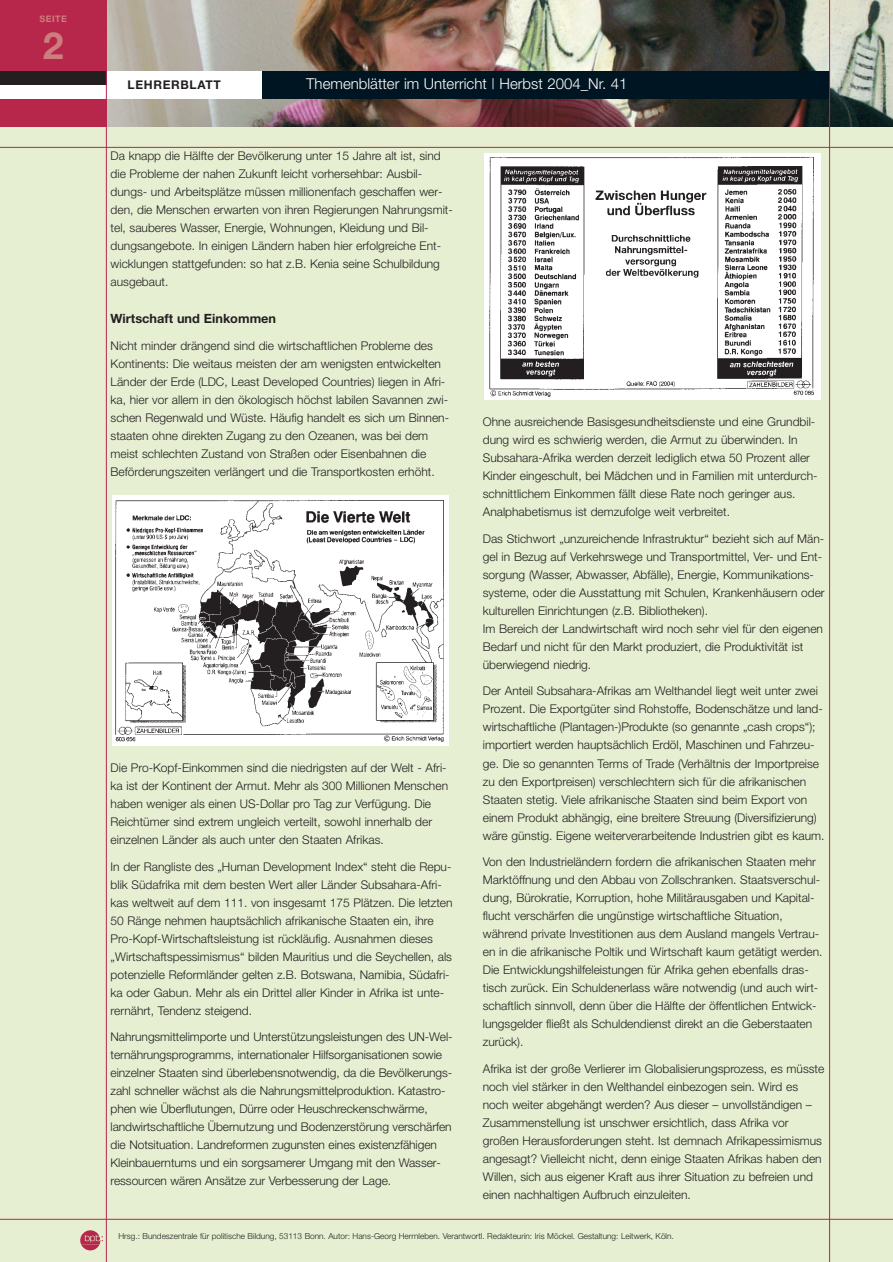
<style>
.page{position:relative;width:893px;height:1262px;background:#fff}
.page>*{position:absolute;margin:0;border:0;box-sizing:border-box;transform-origin:0 0}
.t1{font:700 37.5px "Helvetica Neue";color:#ce7d7f}
.t2{font:300 15px "Helvetica Neue";color:#fff}
.t3{font:700 12.75px "Helvetica Neue";color:#231f20}
.t4{font:300 12px/18px "Helvetica Neue";color:#231f20}
.t5{font:700 12px "Helvetica Neue";letter-spacing:.055em;color:#231f20}
.t6{font:700 9px "Helvetica Neue";letter-spacing:.055em;color:#ce7d7f}
.t7{font:300 8.25px "Helvetica Neue";color:#231f20}
</style>
<div class="page">
<div style="left:0;top:0;width:892px;height:1262px;background:#e6efd1"></div>
<img style="left:107px;top:0;width:785px;height:126px">
<div style="left:0;top:0;width:106px;height:126px;background:#b6274b"></div>
<hr style="left:0;top:1218px;width:892px;height:1px;background:#b6274b">
<div style="left:106px;top:71px;width:723px;height:27px;background:#001522"></div>
<div style="left:0;top:71px;width:261px;height:27px;background:#fff"></div>
<div style="left:0;top:71px;width:106px;height:14px;background:#231f20"></div>
<svg style="left:80px;top:1230px;width:23px;height:20px"></svg>
<hr style="left:0;top:147px;width:892px;height:1px;background:#b6274b">
<hr style="left:829px;top:0;width:1px;height:1262px;background:#b6274b">
<hr style="left:106px;top:0;width:1px;height:1262px;background:#b6274b">
<img style="left:484px;top:153px;width:334px;height:244px">
<img style="left:112px;top:495px;width:336px;height:250px">
<p class="t6" style="left:39px;top:16px;width:29px">SEITE</p>
<h1 class="t1" style="left:43px;top:33px;width:22px">2</h1>
<p class="t5" style="left:128px;top:80px;width:95px">LEHRERBLATT</p>
<p class="t2" style="left:306px;top:78px;width:323px">Themenblätter im Unterricht | Herbst 2004_Nr. 41</p>
<p class="t4" style="left:111px;top:148px;width:344px">Da knapp die Hälfte der Bevölkerung unter 15 Jahre alt ist, sind die Probleme der nahen Zukunft leicht vorhersehbar: Ausbil&shy;dungs- und Arbeitsplätze müssen millionenfach geschaffen wer&shy;den, die Menschen erwarten von ihren Regierungen Nahrungsmit&shy;tel, sauberes Wasser, Energie, Wohnungen, Kleidung und Bil&shy;dungsangebote. In einigen Ländern haben hier erfolgreiche Ent&shy;wicklungen stattgefunden: so hat z.B. Kenia seine Schulbildung ausgebaut.</p>
<p class="t3" style="left:111px;top:314px;width:167px">Wirtschaft und Einkommen</p>
<p class="t4" style="left:111px;top:337px;width:340px">Nicht minder drängend sind die wirtschaftlichen Probleme des Kontinents: Die weitaus meisten der am wenigsten entwickelten Länder der Erde (LDC, Least Developed Countries) liegen in Afri&shy;ka, hier vor allem in den ökologisch höchst labilen Savannen zwi&shy;schen Regenwald und Wüste. Häufig handelt es sich um Binnen&shy;staaten ohne direkten Zugang zu den Ozeanen, was bei dem meist schlechten Zustand von Straßen oder Eisenbahnen die Beförderungszeiten verlängert und die Transportkosten erhöht.</p>
<p class="t4" style="left:111px;top:760px;width:339px">Die Pro-Kopf-Einkommen sind die niedrigsten auf der Welt - Afri&shy;ka ist der Kontinent der Armut. Mehr als 300 Millionen Menschen haben weniger als einen US-Dollar pro Tag zur Verfügung. Die Reichtümer sind extrem ungleich verteilt, sowohl innerhalb der einzelnen Länder als auch unter den Staaten Afrikas.</p>
<p class="t4" style="left:111px;top:858px;width:343px">In der Rangliste des „Human Development Index“ steht die Repu&shy;blik Südafrika mit dem besten Wert aller Länder Subsahara-Afri&shy;kas weltweit auf dem 111. von insgesamt 175 Plätzen. Die letzten 50 Ränge nehmen hauptsächlich afrikanische Staaten ein, ihre Pro-Kopf-Wirtschaftsleistung ist rückläufig. Ausnahmen dieses „Wirtschaftspessimismus“ bilden Mauritius und die Seychellen, als potenzielle Reformländer gelten z.B. Botswana, Namibia, Südafri&shy;ka oder Gabun. Mehr als ein Drittel aller Kinder in Afrika ist unte&shy;rernährt, Tendenz steigend.</p>
<p class="t4" style="left:111px;top:1029px;width:343px">Nahrungsmittelimporte und Unterstützungsleistungen des UN-Wel&shy;ternährungsprogramms, internationaler Hilfsorganisationen sowie einzelner Staaten sind überlebensnotwendig, da die Bevölkerungs&shy;zahl schneller wächst als die Nahrungsmittelproduktion. Katastro&shy;phen wie Überflutungen, Dürre oder Heuschreckenschwärme, landwirtschaftliche Übernutzung und Bodenzerstörung verschärfen die Notsituation. Landreformen zugunsten eines existenzfähigen Kleinbauerntums und ein sorgsamerer Umgang mit den Wasser&shy;ressourcen wären Ansätze zur Verbesserung der Lage.</p>
<p class="t4" style="left:483px;top:414px;width:336px">Ohne ausreichende Basisgesundheitsdienste und eine Grundbil&shy;dung wird es schwierig werden, die Armut zu überwinden. In Subsahara-Afrika werden derzeit lediglich etwa 50 Prozent aller Kinder eingeschult, bei Mädchen und in Familien mit unterdurch&shy;schnittlichem Einkommen fällt diese Rate noch geringer aus.<br>Analphabetismus ist demzufolge weit verbreitet.</p>
<p class="t4" style="left:483px;top:531px;width:343px">Das Stichwort „unzureichende Infrastruktur“ bezieht sich auf Män&shy;gel in Bezug auf Verkehrswege und Transportmittel, Ver- und Ent&shy;sorgung (Wasser, Abwasser, Abfälle), Energie, Kommunikations&shy;systeme, oder die Ausstattung mit Schulen, Krankenhäusern oder kulturellen Einrichtungen (z.B. Bibliotheken).<br>Im Bereich der Landwirtschaft wird noch sehr viel für den eigenen Bedarf und nicht für den Markt produziert, die Produktivität ist überwiegend niedrig.</p>
<p class="t4" style="left:483px;top:683px;width:343px">Der Anteil Subsahara-Afrikas am Welthandel liegt weit unter zwei Prozent. Die Exportgüter sind Rohstoffe, Bodenschätze und land&shy;wirtschaftliche (Plantagen-)Produkte (so genannte „cash crops“); importiert werden hauptsächlich Erdöl, Maschinen und Fahrzeu&shy;ge. Die so genannten Terms of Trade (Verhältnis der Importpreise zu den Exportpreisen) verschlechtern sich für die afrikanischen Staaten stetig. Viele afrikanische Staaten sind beim Export von einem Produkt abhängig, eine breitere Streuung (Diversifizierung) wäre günstig. Eigene weiterverarbeitende Industrien gibt es kaum.</p>
<p class="t4" style="left:483px;top:854px;width:341px">Von den Industrieländern fordern die afrikanischen Staaten mehr Marktöffnung und den Abbau von Zollschranken. Staatsverschul&shy;dung, Bürokratie, Korruption, hohe Militärausgaben und Kapital&shy;flucht verschärfen die ungünstige wirtschaftliche Situation, während private Investitionen aus dem Ausland mangels Vertrau&shy;en in die afrikanische Poltik und Wirtschaft kaum getätigt werden.<br>Die Entwicklungshilfeleistungen für Afrika gehen ebenfalls dras&shy;tisch zurück. Ein Schuldenerlass wäre notwendig (und auch wirt&shy;schaftlich sinnvoll, denn über die Hälfte der öffentlichen Entwick&shy;lungsgelder fließt als Schuldendienst direkt an die Geberstaaten zurück).</p>
<p class="t4" style="left:483px;top:1060px;width:343px">Afrika ist der große Verlierer im Globalisierungsprozess, es müsste noch viel stärker in den Welthandel einbezogen sein. Wird es noch weiter abgehängt werden? Aus dieser – unvollständigen – Zusammenstellung ist unschwer ersichtlich, dass Afrika vor großen Herausforderungen steht. Ist demnach Afrikapessimismus angesagt? Vielleicht nicht, denn einige Staaten Afrikas haben den Willen, sich aus eigener Kraft aus ihrer Situation zu befreien und einen nachhaltigen Aufbruch einzuleiten.</p>
<p class="t7" style="left:118px;top:1233px;width:557px">Hrsg.: Bundeszentrale für politische Bildung, 53113 Bonn. Autor: Hans-Georg Herrnleben. Verantwortl. Redakteurin: Iris Möckel. Gestaltung: Leitwerk, Köln.</p>
</div>
